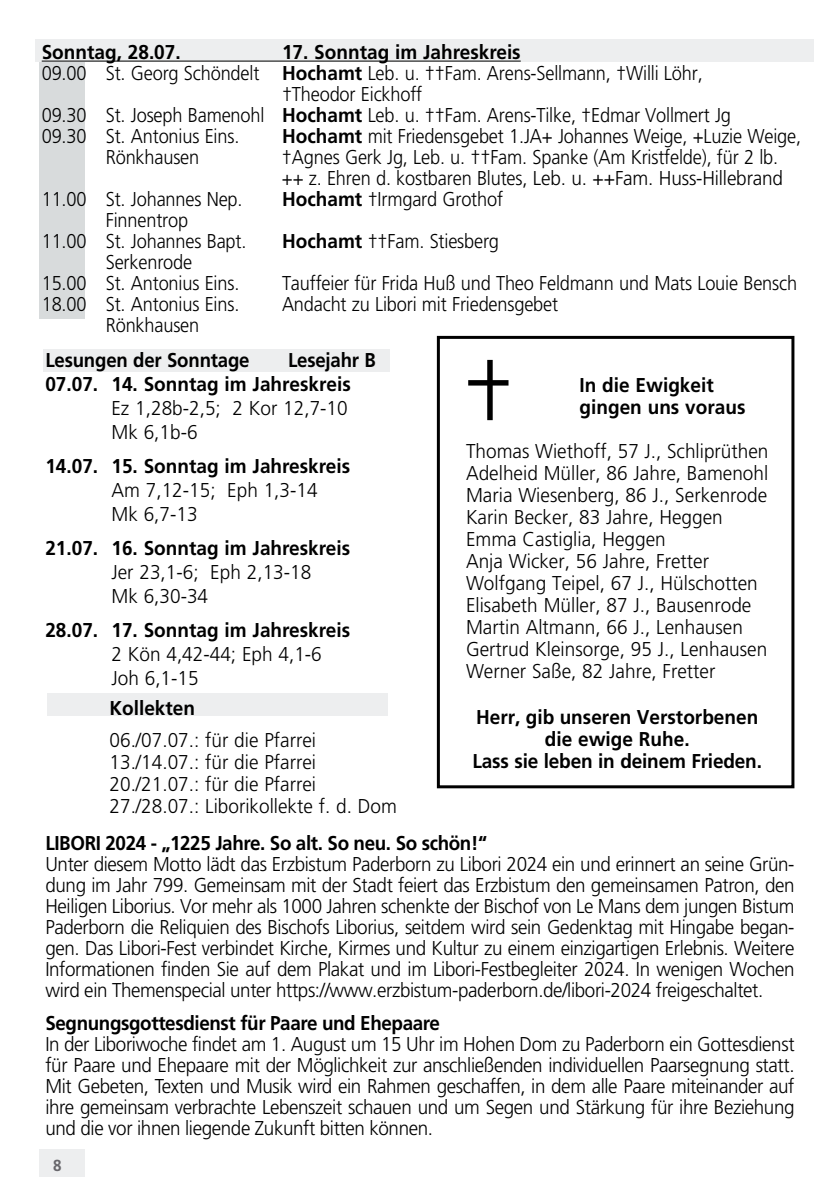
<style>
.page{position:relative;width:840px;height:1191px;background:#fff}
.page>*{position:absolute;margin:0;border:0;box-sizing:border-box;transform-origin:0 0}
.t1{font:300 20px/21px "Frutiger";letter-spacing:-.01em;color:#000;text-align:justify;scale:.94 1}
.t2{font:300 20px/21px "Frutiger";letter-spacing:-.01em;color:#000;scale:.91 1}
.t3{font:300 20px/22px "Frutiger";letter-spacing:-.01em;color:#000;scale:.95 1}
.t4{font:700 20px/22px "Frutiger";color:#000;scale:.95 1}
.t5{font:700 20px "Frutiger";letter-spacing:-.02em;color:#000;scale:.94 1}
.t6{font:700 20px/24px "Frutiger";color:#000;scale:.93 1}
.t7{font:700 16px "Frutiger";color:#68676c;scale:.95 1}
.s1{font-weight:700}
</style>
<div class="page">
<div style="left:40px;top:1148px;width:45px;height:28px;background:#edeeef"></div>
<div style="left:40px;top:40px;width:45px;height:279px;background:#d8dbdc"></div>
<div style="left:36px;top:40px;width:777px;height:22px;background:#edeeef"></div>
<hr style="left:42px;top:61px;width:478px;height:1px;background:#000">
<div style="left:436px;top:336px;width:358px;height:452px;border:3px solid #000"></div>
<div style="left:487px;top:360px;width:5px;height:60px;background:#000"></div>
<div style="left:468px;top:380px;width:40px;height:5px;background:#000"></div>
<div style="left:43px;top:349px;width:346px;height:22px;background:#edeeef"></div>
<div style="left:47px;top:693px;width:341px;height:22px;background:#edeeef"></div>
<p class="t4" style="left:42px;top:41px;width:148px">Sonntag, 28.07.</p>
<p class="t4" style="left:282px;top:41px;width:253px">17. Sonntag im Jahreskreis</p>
<p class="t2" style="left:42px;top:63px;width:727px">09.00 St. Georg Schöndelt <span class="s1">Hochamt</span> Leb. u. ††Fam. Arens-Sellmann, †Willi Löhr,</p>
<p class="t2" style="left:282px;top:84px;width:156px">†Theodor Eickhoff</p>
<p class="t2" style="left:42px;top:105px;width:758px">09.30 St. Joseph Bamenohl <span class="s1">Hochamt</span> Leb. u. ††Fam. Arens-Tilke, †Edmar Vollmert Jg</p>
<p class="t2" style="left:42px;top:126px;width:218px">09.30 St. Antonius Eins.</p>
<p class="t2" style="left:282px;top:126px;width:571px"><span class="s1">Hochamt</span> mit Friedensgebet 1.JA+ Johannes Weige, +Luzie Weige,</p>
<p class="t2" style="left:106px;top:147px;width:104px">Rönkhausen</p>
<p class="t2" style="left:282px;top:147px;width:552px">†Agnes Gerk Jg, Leb. u. ††Fam. Spanke (Am Kristfelde), für 2 lb. ++ z. Ehren d. kostbaren Blutes, Leb. u. ++Fam. Huss-Hillebrand</p>
<p class="t2" style="left:42px;top:189px;width:222px">11.00 St. Johannes Nep.</p>
<p class="t2" style="left:282px;top:189px;width:244px"><span class="s1">Hochamt</span> †Irmgard Grothof</p>
<p class="t2" style="left:42px;top:210px;width:226px;text-align:center">Finnentrop<br>11.00 St. Johannes Bapt.</p>
<p class="t2" style="left:282px;top:231px;width:240px"><span class="s1">Hochamt</span> ††Fam. Stiesberg</p>
<p class="t2" style="left:42px;top:252px;width:218px;text-indent:64px">Serkenrode<br>15.00 St. Antonius Eins.</p>
<p class="t2" style="left:282px;top:273px;width:567px">Tauffeier für Frida Huß und Theo Feldmann und Mats Louie Bensch</p>
<p class="t2" style="left:42px;top:294px;width:218px">18.00 St. Antonius Eins.</p>
<p class="t2" style="left:282px;top:294px;width:305px">Andacht zu Libori mit Friedensgebet</p>
<p class="t2" style="left:106px;top:315px;width:104px">Rönkhausen</p>
<p class="t6" style="left:45px;top:348px;width:356px;text-indent:242px">Lesejahr B<br>07.07. 14. Sonntag im Jahreskreis</p>
<p class="t3" style="left:111px;top:396px;width:250px;line-height:24px">Ez 1,28b-2,5; 2 Kor 12,7-10<br>Mk 6,1b-6</p>
<p class="t4" style="left:45px;top:455px;width:322px">14.07. 15. Sonntag im Jahreskreis</p>
<p class="t3" style="left:111px;top:478px;width:218px;line-height:24px">Am 7,12-15; Eph 1,3-14<br>Mk 6,7-13</p>
<p class="t4" style="left:45px;top:537px;width:322px">21.07. 16. Sonntag im Jahreskreis</p>
<p class="t3" style="left:111px;top:560px;width:212px;line-height:24px">Jer 23,1-6; Eph 2,13-18<br>Mk 6,30-34</p>
<p class="t4" style="left:45px;top:619px;width:322px">28.07. 17. Sonntag im Jahreskreis</p>
<p class="t3" style="left:111px;top:642px;width:223px;line-height:24px">2 Kön 4,42-44; Eph 4,1-6<br>Joh 6,1-15</p>
<p class="t4" style="left:109px;top:697px;width:92px">Kollekten</p>
<p class="t3" style="left:109px;top:729px;width:304px">06./07.07.: für die Pfarrei<br>13./14.07.: für die Pfarrei<br>20./21.07.: für die Pfarrei<br>27./28.07.: Liborikollekte f. d. Dom</p>
<p class="t5" style="left:45px;top:831px;width:471px">LIBORI 2024 - „1225 Jahre. So alt. So neu. So schön!“</p>
<p class="t1" style="left:45px;top:853px;width:798px">Unter diesem Motto lädt das Erzbistum Paderborn zu Libori 2024 ein und erinnert an seine Grün&shy;dung im Jahr 799. Gemeinsam mit der Stadt feiert das Erzbistum den gemeinsamen Patron, den Heiligen Liborius. Vor mehr als 1000 Jahren schenkte der Bischof von Le Mans dem jungen Bistum Paderborn die Reliquien des Bischofs Liborius, seitdem wird sein Gedenktag mit Hingabe began&shy;gen. Das Libori-Fest verbindet Kirche, Kirmes und Kultur zu einem einzigartigen Erlebnis. Weitere Informationen finden Sie auf dem Plakat und im Libori-Festbegleiter 2024. In wenigen Wochen wird ein Themenspecial unter https://www.erzbistum-paderborn.de/libori-2024 freigeschaltet.</p>
<p class="t5" style="left:45px;top:1011px;width:421px">Segnungsgottesdienst für Paare und Ehepaare</p>
<p class="t1" style="left:45px;top:1033px;width:798px">In der Liboriwoche findet am 1. August um 15 Uhr im Hohen Dom zu Paderborn ein Gottesdienst für Paare und Ehepaare mit der Möglichkeit zur anschließenden individuellen Paarsegnung statt.<br>Mit Gebeten, Texten und Musik wird ein Rahmen geschaffen, in dem alle Paare miteinander auf ihre gemeinsam verbrachte Lebenszeit schauen und um Segen und Stärkung für ihre Beziehung und die vor ihnen liegende Zukunft bitten können.</p>
<p class="t6" style="left:45px;top:348px;width:221px">Lesungen der Sonntage</p>
<p class="t4" style="left:579px;top:373px;width:176px">In die Ewigkeit gingen uns voraus</p>
<p class="t3" style="left:466px;top:440px;width:320px">Thomas Wiethoff, 57 J., Schliprüthen Adelheid Müller, 86 Jahre, Bamenohl Maria Wiesenberg, 86 J., Serkenrode Karin Becker, 83 Jahre, Heggen Emma Castiglia, Heggen<br>Anja Wicker, 56 Jahre, Fretter Wolfgang Teipel, 67 J., Hülschotten Elisabeth Müller, 87 J., Bausenrode Martin Altmann, 66 J., Lenhausen Gertrud Kleinsorge, 95 J., Lenhausen Werner Saße, 82 Jahre, Fretter</p>
<p class="t4" style="left:472px;top:705px;width:306px;text-align:center">Herr, gib unseren Verstorbenen die ewige Ruhe.<br>Lass sie leben in deinem Frieden.</p>
<p class="t7" style="left:53px;top:1156px;width:10px">8</p>
</div>
